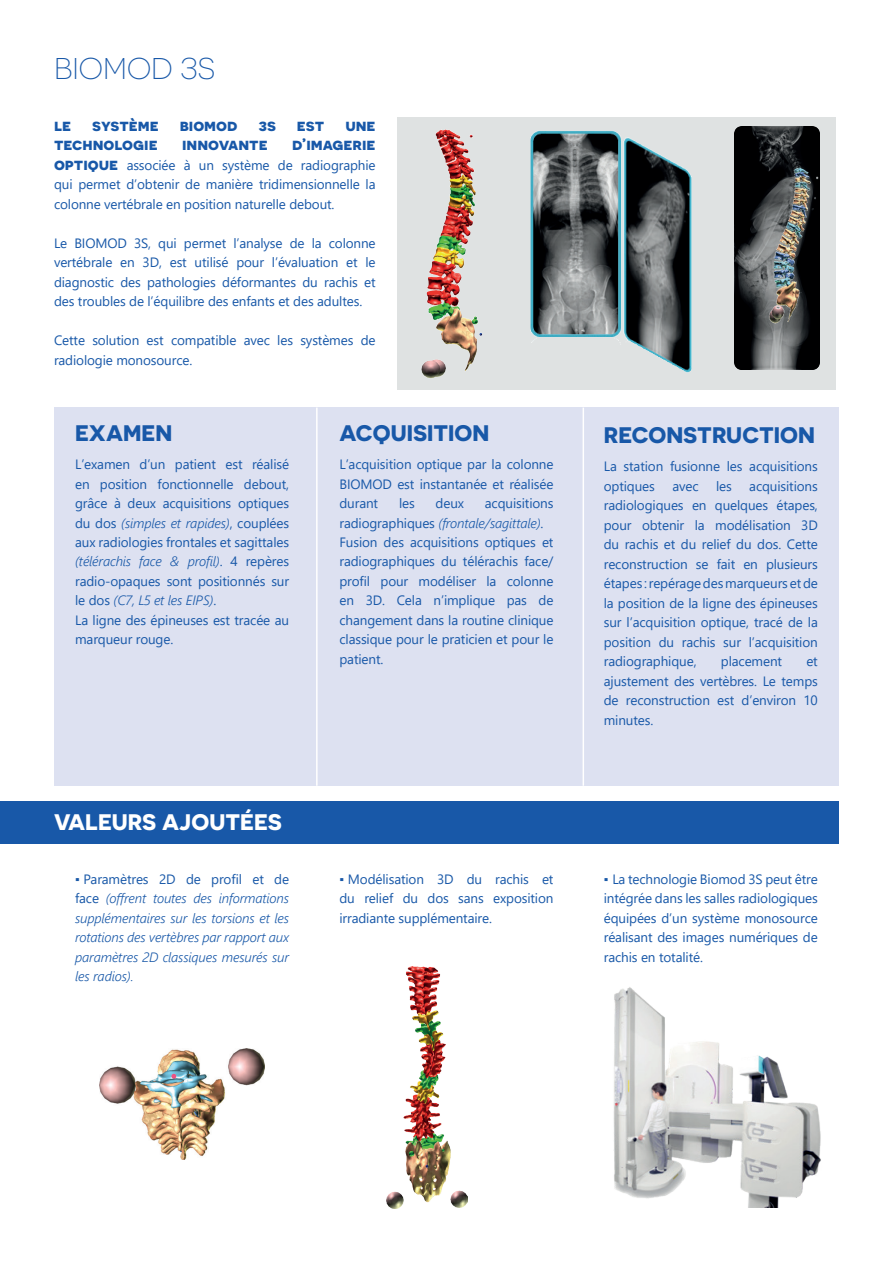
<style>
.page{position:relative;width:893px;height:1263px;background:#fff}
.page>*{position:absolute;margin:0;border:0;box-sizing:border-box;transform-origin:0 0}
.t1{font:300 30px "Novecentosanswide";color:#1858a8}
.t2{font:700 22.5px "Novecentosanswide";color:#1858a8}
.t3{font:700 22.5px "Novecentosanswide";color:#fff}
.t4{font:700 16.5px "Novecentosanswide";color:#1858a8}
.t5{font:13.5px/19.5px "Segoe UI";letter-spacing:-.01em;color:#1858a8;text-align:justify}
.t6{font:italic 300 13.5px/19.5px "Segoe UI";letter-spacing:-.01em;color:#1858a8;text-align:justify}
.s1{font-family:"Novecentosanswide";font-weight:700;font-size:16.5px}
.s2{font-weight:300;font-style:italic}
.s3{font-weight:400;font-style:normal}
</style>
<div class="page">
<div style="left:397px;top:117px;width:439px;height:272px;background:#dfe2e2"></div>
<img style="left:421px;top:129px;width:61px;height:249px">
<div style="left:54px;top:408px;width:785px;height:378px;background:#dde1f1"></div>
<hr style="left:316px;top:408px;width:2px;height:378px;background:#fff">
<hr style="left:583px;top:408px;width:1px;height:378px;background:#fff">
<img style="left:734px;top:126px;width:85px;height:243px">
<img style="left:530px;top:131px;width:162px;height:242px">
<div style="left:0;top:802px;width:839px;height:42px;background:#1858a8"></div>
<img style="left:100px;top:1048px;width:165px;height:112px">
<img style="left:387px;top:966px;width:81px;height:243px">
<img style="left:613px;top:987px;width:208px;height:220px">
<h1 class="t1" style="left:54px;top:51px;width:163px">BIOMOD 3S</h1>
<p class="t4" style="left:54px;top:114px;width:19px">le</p>
<p class="t4" style="left:92px;top:114px;width:68px">système</p>
<p class="t4" style="left:180px;top:114px;width:59px">biomod</p>
<p class="t4" style="left:258px;top:114px;width:19px">3s</p>
<p class="t4" style="left:297px;top:114px;width:29px">est</p>
<p class="t4" style="left:345px;top:114px;width:32px">une</p>
<p class="t4" style="left:54px;top:134px;width:105px">technologie</p>
<p class="t4" style="left:182px;top:134px;width:87px">innovante</p>
<p class="t4" style="left:292px;top:134px;width:85px">d’imagerie</p>
<p class="t5" style="left:54px;top:154px;width:323px"><span class="s1">optique</span> associée à un système de radiographie qui permet d’obtenir de manière tridimensionnelle la colonne vertébrale en position naturelle debout.</p>
<p class="t5" style="left:54px;top:232px;width:323px">Le BIOMOD 3S, qui permet l’analyse de la colonne vertébrale en 3D, est utilisé pour l’évaluation et le diagnostic des pathologies déformantes du rachis et des troubles de l’équilibre des enfants et des adultes.</p>
<p class="t5" style="left:54px;top:329px;width:323px">Cette solution est compatible avec les systèmes de radiologie monosource.</p>
<h2 class="t2" style="left:75px;top:419px;width:99px">EXAMEN</h2>
<p class="t5" style="left:75px;top:453px;width:216px;text-align:left">L’examen d’un patient est réalisé en position fonctionnelle debout, grâce à deux acquisitions optiques du dos <span class="s2">(simples et rapides)</span>, couplées aux radiologies frontales et sagittales <span class="s2">(télérachis face &amp; profil)</span>. 4 repères radio-opaques sont positionnés sur le dos <span class="s2">(C7, L5 et les EIPS)</span>.<br>La ligne des épineuses est tracée au marqueur rouge.</p>
<h2 class="t2" style="left:339px;top:419px;width:151px">ACQUISITION</h2>
<p class="t5" style="left:339px;top:453px;width:216px">L’acquisition optique par la colonne BIOMOD est instantanée et réalisée durant</p>
<p class="t5" style="left:399px;top:492px;width:17px">les</p>
<p class="t5" style="left:436px;top:492px;width:30px">deux</p>
<p class="t5" style="left:339px;top:492px;width:216px;text-align:left;text-indent:145px">acquisitions radiographiques <span class="s2">(frontale/sagittale)</span>.<br>Fusion des acquisitions optiques et radiographiques du télérachis face/ profil pour modéliser la colonne en 3D. Cela n’implique pas de changement dans la routine clinique classique pour le praticien et pour le patient.</p>
<h2 class="t3" style="left:54px;top:808px;width:229px">VALEURS AJOUTÉES</h2>
<h2 class="t2" style="left:604px;top:421px;width:213px">RECONSTRUCTION</h2>
<p class="t5" style="left:604px;top:456px;width:216px">La station fusionne les acquisitions optiques</p>
<p class="t5" style="left:672px;top:475px;width:28px">avec</p>
<p class="t5" style="left:716px;top:475px;width:17px">les</p>
<p class="t5" style="left:604px;top:475px;width:216px;text-indent:145px">acquisitions radiologiques en quelques étapes, pour obtenir la modélisation 3D du rachis et du relief du dos. Cette reconstruction se fait en plusieurs étapes : repérage des marqueurs et de la position de la ligne des épineuses sur l’acquisition optique, tracé de la position du rachis sur l’acquisition radiographique,</p>
<p class="t5" style="left:721px;top:651px;width:63px">placement</p>
<p class="t5" style="left:604px;top:651px;width:216px;text-indent:203px">et ajustement des vertèbres. Le temps de reconstruction est d’environ 10 minutes.</p>
<p class="t6" style="left:75px;top:867px;width:216px"><span class="s3">▪ Paramètres 2D de profil et de face</span> (offrent toutes des informations supplémentaires sur les torsions et les rotations des vertèbres par rapport aux paramètres 2D classiques mesurés sur les radios).</p>
<p class="t5" style="left:339px;top:868px;width:216px">▪ Modélisation 3D du rachis et du relief du dos sans exposition irradiante supplémentaire.</p>
<p class="t5" style="left:604px;top:868px;width:216px">▪ La technologie Biomod 3S peut être intégrée dans les salles radiologiques équipées d’un système monosource réalisant des images numériques de rachis en totalité.</p>
</div>
